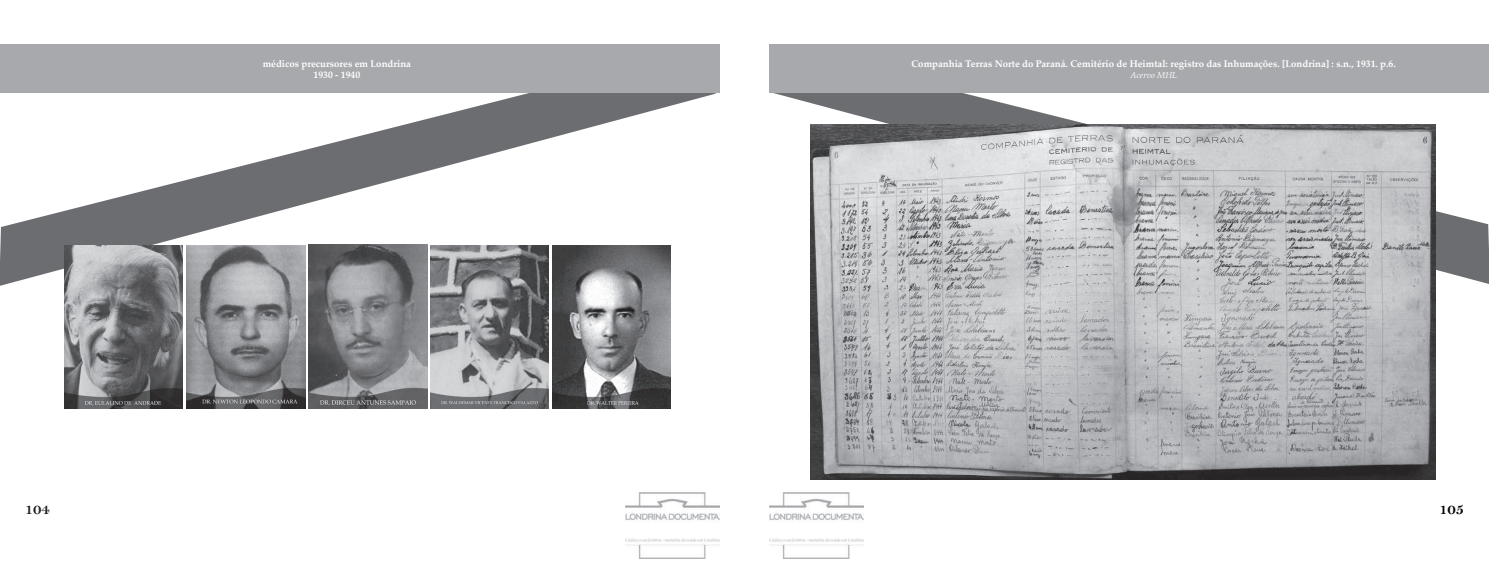
<style>
.page{position:relative;width:1489px;height:571px;background:#fff}
.page>*{position:absolute;margin:0;border:0;box-sizing:border-box;transform-origin:0 0}
.t1{font:15.75px "Bell MT Bold";color:#231f20}
.t2{font:15.75px "Bell MT Bold";color:#040503}
.t3{font:700 9.62px/11.5px "Palatino Linotype";color:#fff;text-align:center}
.t4{font:italic 8.75px "Palatino Linotype";color:#fff}
</style>
<div class="page">
<svg style="left:773px;top:93px;width:715px;height:191px"></svg>
<div style="left:769px;top:45px;width:719px;height:48px;background:#a8a9ad"></div>
<img style="left:769px;top:492px;width:94px;height:66px">
<img style="left:625px;top:492px;width:94px;height:66px">
<svg style="left:0;top:93px;width:716px;height:193px"></svg>
<div style="left:0;top:45px;width:719px;height:48px;background:#a8a9ad"></div>
<img style="left:186px;top:245px;width:119px;height:163px">
<img style="left:64px;top:245px;width:119px;height:163px">
<img style="left:309px;top:244px;width:118px;height:164px">
<img style="left:430px;top:245px;width:118px;height:163px">
<img style="left:552px;top:245px;width:118px;height:163px">
<img style="left:810px;top:124px;width:624px;height:355px">
<p class="t3" style="left:263px;top:57px;width:150px">médicos precursores em Londrina<br>1930 - 1940</p>
<p class="t3" style="left:911px;top:58px;width:486px">Companhia Terras Norte do Paraná. Cemitério de Heimtal: registro das Inhumações. [Londrina] : s.n., 1931. p.6.</p>
<p class="t4" style="left:1129px;top:69px;width:49px">Acervo MHL</p>
<h1 class="t1" style="left:25px;top:500px;width:27px">104</h1>
<h1 class="t2" style="left:1438px;top:500px;width:27px">105</h1>
</div>
